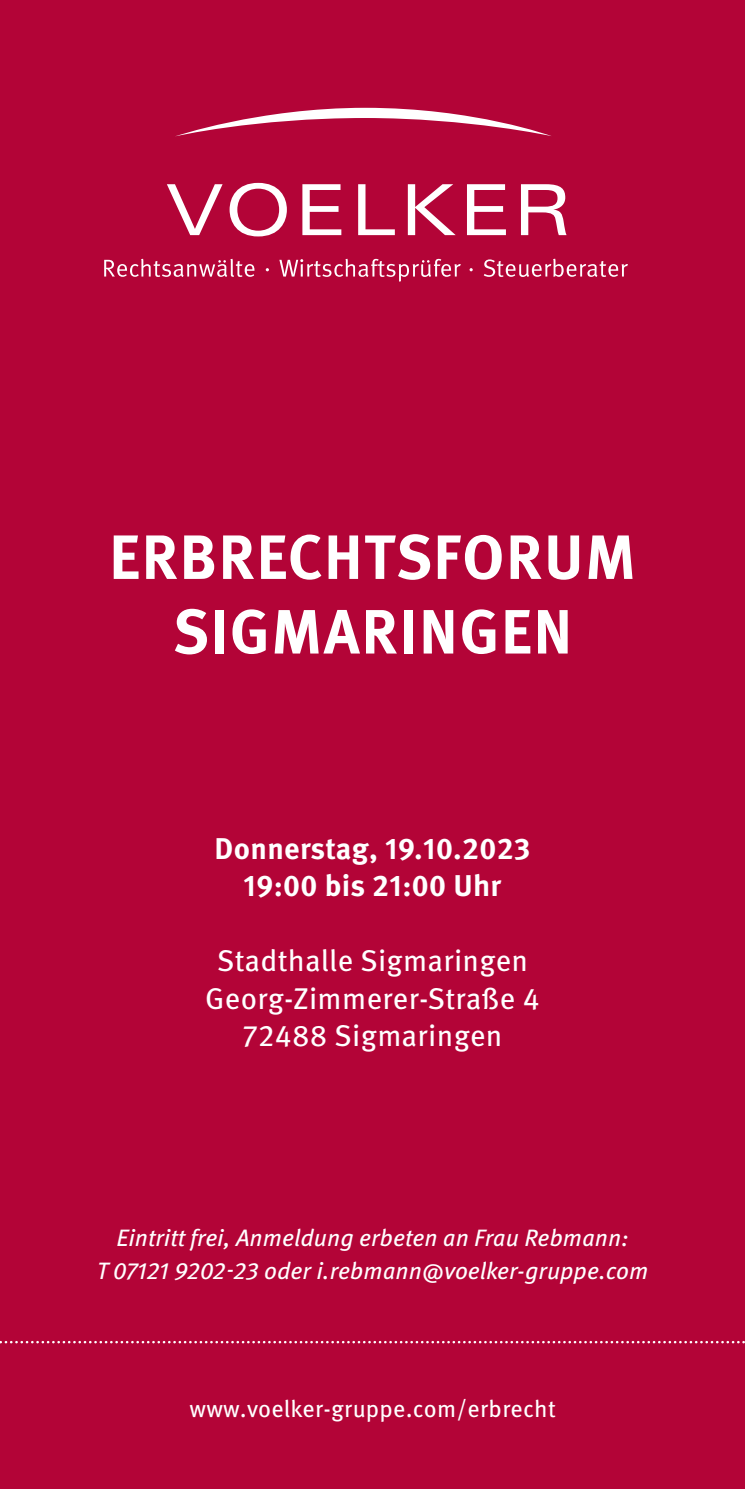
<style>
.page{position:relative;width:745px;height:1489px;background:#fff}
.page>*{position:absolute;margin:0;border:0;box-sizing:border-box;transform-origin:0 0}
.t1{font:700 62.5px/74.5px "Meta Pro";letter-spacing:.025em;color:#fff;text-align:center}
.t2{font:30px/37.5px "Meta Pro";letter-spacing:.01em;color:#fff;text-align:center}
.t3{font:700 30px/37.5px "Meta Pro";letter-spacing:.01em;color:#fff;text-align:center}
.t4{font:italic 23.75px/32.5px "Meta Pro";color:#fff;text-align:center}
.t5{font:23.75px "Meta Pro";letter-spacing:.01em;color:#fff}
</style>
<div class="page">
<div style="left:0;top:0;width:744px;height:1488px;background:#b30437"></div>
<svg style="left:167px;top:184px;width:55px;height:51px"></svg>
<svg style="left:229px;top:183px;width:58px;height:53px"></svg>
<svg style="left:302px;top:184px;width:39px;height:51px"></svg>
<svg style="left:358px;top:184px;width:36px;height:51px"></svg>
<svg style="left:407px;top:184px;width:48px;height:51px"></svg>
<svg style="left:467px;top:184px;width:38px;height:51px"></svg>
<svg style="left:521px;top:184px;width:45px;height:51px"></svg>
<svg style="left:176px;top:108px;width:375px;height:28px"></svg>
<svg style="left:104px;top:259px;width:150px;height:18px"></svg>
<svg style="left:483px;top:259px;width:144px;height:18px"></svg>
<svg style="left:279px;top:259px;width:181px;height:22px"></svg>
<svg style="left:0;top:1340px;width:745px;height:3px"></svg>
<h1 class="t1" style="left:109px;top:516px;width:528px">ERBRECHTSFORUM<br>SIGMARINGEN</h1>
<p class="t3" style="left:214px;top:827px;width:317px">Donnerstag, 19.10.2023<br>19:00 bis 21:00 Uhr</p>
<p class="t2" style="left:205px;top:940px;width:336px">Stadthalle Sigmaringen<br>Georg-Zimmerer-Straße 4<br>72488 Sigmaringen</p>
<p class="t4" style="left:97px;top:1220px;width:552px">Eintritt frei, Anmeldung erbeten an Frau Rebmann:<br>T 07121 9202-23 oder i.rebmann@voelker-gruppe.com</p>
<p class="t5" style="left:189px;top:1390px;width:367px">www.voelker-gruppe.com/erbrecht</p>
</div>
